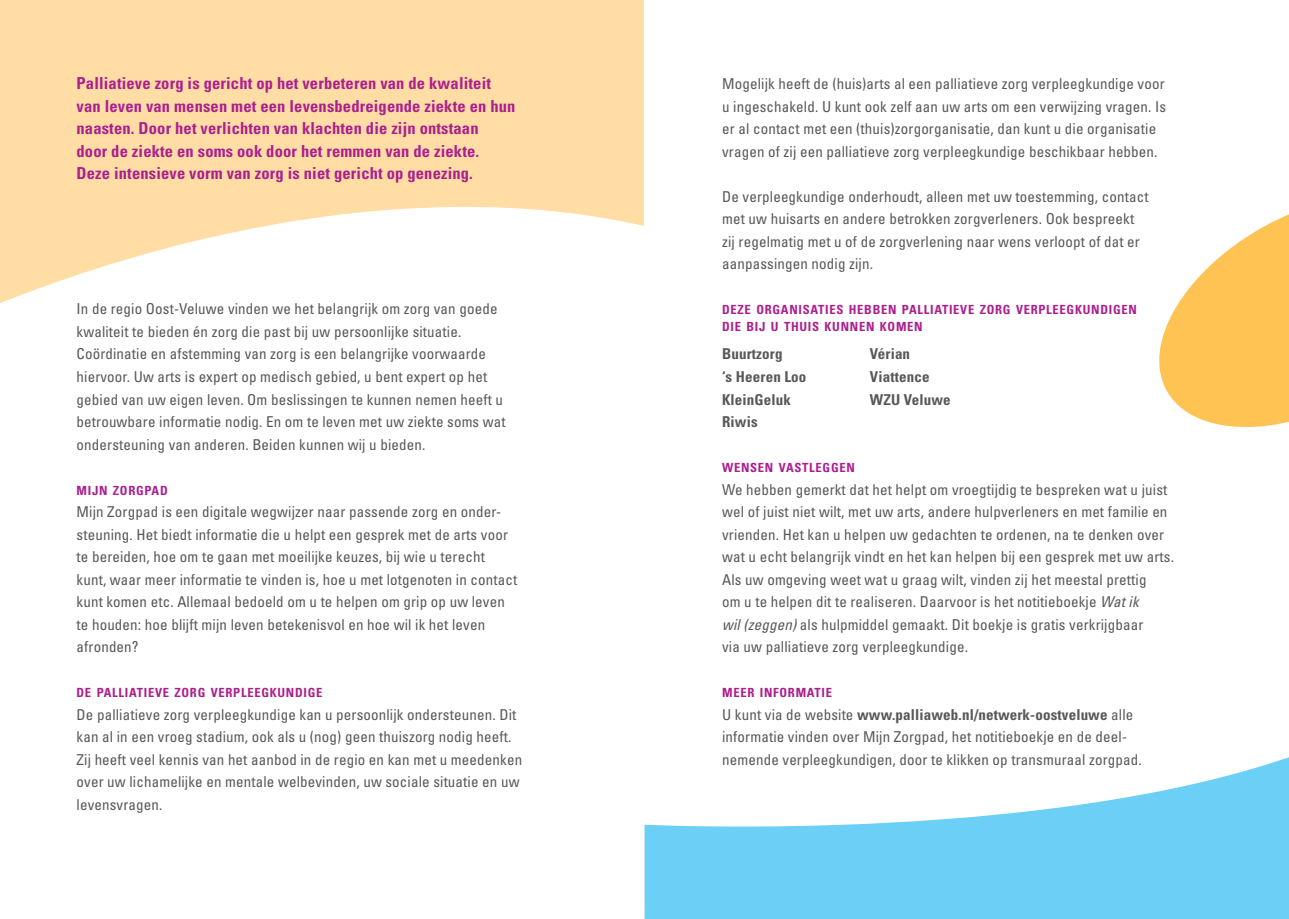
<style>
.page{position:relative;width:1289px;height:919px;background:#fff}
.page>*{position:absolute;margin:0;border:0;box-sizing:border-box;transform-origin:0 0}
.t1{font:700 condensed 16.5px/22.5px "Univers LT Std";letter-spacing:.01em;color:#ab208e}
.t2{font:condensed 15px/22.5px "Univers LT Std";letter-spacing:.01em;color:#57585a}
.t3{font:700 condensed 15px/22.5px "Univers LT Std";letter-spacing:.01em;color:#57585a}
.t4{font:700 condensed 12.6px/16.5px "Univers LT Std";letter-spacing:.055em;color:#ab208e}
.s1{font-style:italic}
.s2{font-weight:700}
</style>
<div class="page">
<svg style="left:0;top:0;width:644px;height:303px;fill:#ffdda5"></svg>
<svg style="left:644px;top:757px;width:644px;height:161px;fill:#6bcff6"></svg>
<svg style="left:1159px;top:215px;width:129px;height:212px"></svg>
<p class="t1" style="left:77px;top:72px;width:440px">Palliatieve zorg is gericht op het verbeteren van de kwaliteit van leven van mensen met een levensbedreigende ziekte en hun naasten. Door het verlichten van klachten die zijn ontstaan<br>door de ziekte en soms ook door het remmen van de ziekte.<br>Deze intensieve vorm van zorg is niet gericht op genezing.</p>
<p class="t2" style="left:77px;top:297px;width:430px">In de regio Oost-Veluwe vinden we het belangrijk om zorg van goede kwaliteit te bieden én zorg die past bij uw persoonlijke situatie.<br>Coördinatie en afstemming van zorg is een belangrijke voorwaarde hiervoor. Uw arts is expert op medisch gebied, u bent expert op het gebied van uw eigen leven. Om beslissingen te kunnen nemen heeft u betrouwbare informatie nodig. En om te leven met uw ziekte soms wat ondersteuning van anderen. Beiden kunnen wij u bieden.</p>
<p class="t4" style="left:77px;top:481px;width:93px">MIJN ZORGPAD</p>
<p class="t2" style="left:77px;top:500px;width:442px">Mijn Zorgpad is een digitale wegwijzer naar passende zorg en onder&shy;steuning. Het biedt informatie die u helpt een gesprek met de arts voor te bereiden, hoe om te gaan met moeilijke keuzes, bij wie u terecht kunt, waar meer informatie te vinden is, hoe u met lotgenoten in contact kunt komen etc. Allemaal bedoeld om u te helpen om grip op uw leven te houden: hoe blijft mijn leven betekenisvol en hoe wil ik het leven afronden?</p>
<p class="t4" style="left:77px;top:684px;width:247px">DE PALLIATIEVE ZORG VERPLEEGKUNDIGE</p>
<p class="t2" style="left:77px;top:702px;width:447px">De palliatieve zorg verpleegkundige kan u persoonlijk ondersteunen. Dit kan al in een vroeg stadium, ook als u (nog) geen thuiszorg nodig heeft.<br>Zij heeft veel kennis van het aanbod in de regio en kan met u meedenken over uw lichamelijke en mentale welbevinden, uw sociale situatie en uw levensvragen.</p>
<p class="t2" style="left:722px;top:72px;width:445px">Mogelijk heeft de (huis)arts al een palliatieve zorg verpleegkundige voor u ingeschakeld. U kunt ook zelf aan uw arts om een verwijzing vragen. Is er al contact met een (thuis)zorgorganisatie, dan kunt u die organisatie vragen of zij een palliatieve zorg verpleegkundige beschikbaar hebben.</p>
<p class="t2" style="left:722px;top:185px;width:428px">De verpleegkundige onderhoudt, alleen met uw toestemming, contact met uw huisarts en andere betrokken zorgverleners. Ook bespreekt zij regelmatig met u of de zorgverlening naar wens verloopt of dat er aanpassingen nodig zijn.</p>
<p class="t4" style="left:722px;top:301px;width:416px">DEZE ORGANISATIES HEBBEN PALLIATIEVE ZORG VERPLEEGKUNDIGEN<br>DIE BIJ U THUIS KUNNEN KOMEN</p>
<p class="t3" style="left:722px;top:343px;width:86px">Buurtzorg<br>‘s Heeren Loo<br>KleinGeluk<br>Riwis</p>
<p class="t3" style="left:870px;top:343px;width:82px">Vérian<br>Viattence<br>WZU Veluwe</p>
<p class="t4" style="left:722px;top:459px;width:134px">WENSEN VASTLEGGEN</p>
<p class="t2" style="left:722px;top:477px;width:453px">We hebben gemerkt dat het helpt om vroegtijdig te bespreken wat u juist wel of juist niet wilt, met uw arts, andere hulpverleners en met familie en vrienden. Het kan u helpen uw gedachten te ordenen, na te denken over wat u echt belangrijk vindt en het kan helpen bij een gesprek met uw arts.<br>Als uw omgeving weet wat u graag wilt, vinden zij het meestal prettig<br>om u te helpen dit te realiseren. Daarvoor is het notitieboekje <span class="s1">Wat ik<br>wil (zeggen)</span> als hulpmiddel gemaakt. Dit boekje is gratis verkrijgbaar<br>via uw palliatieve zorg verpleegkundige.</p>
<p class="t4" style="left:722px;top:684px;width:111px">MEER INFORMATIE</p>
<p class="t2" style="left:722px;top:702px;width:421px">U kunt via de website <span class="s2">www.palliaweb.nl/netwerk-oostveluwe</span> alle informatie vinden over Mijn Zorgpad, het notitieboekje en de deel&shy;nemende verpleegkundigen, door te klikken op transmuraal zorgpad.</p>
</div>
